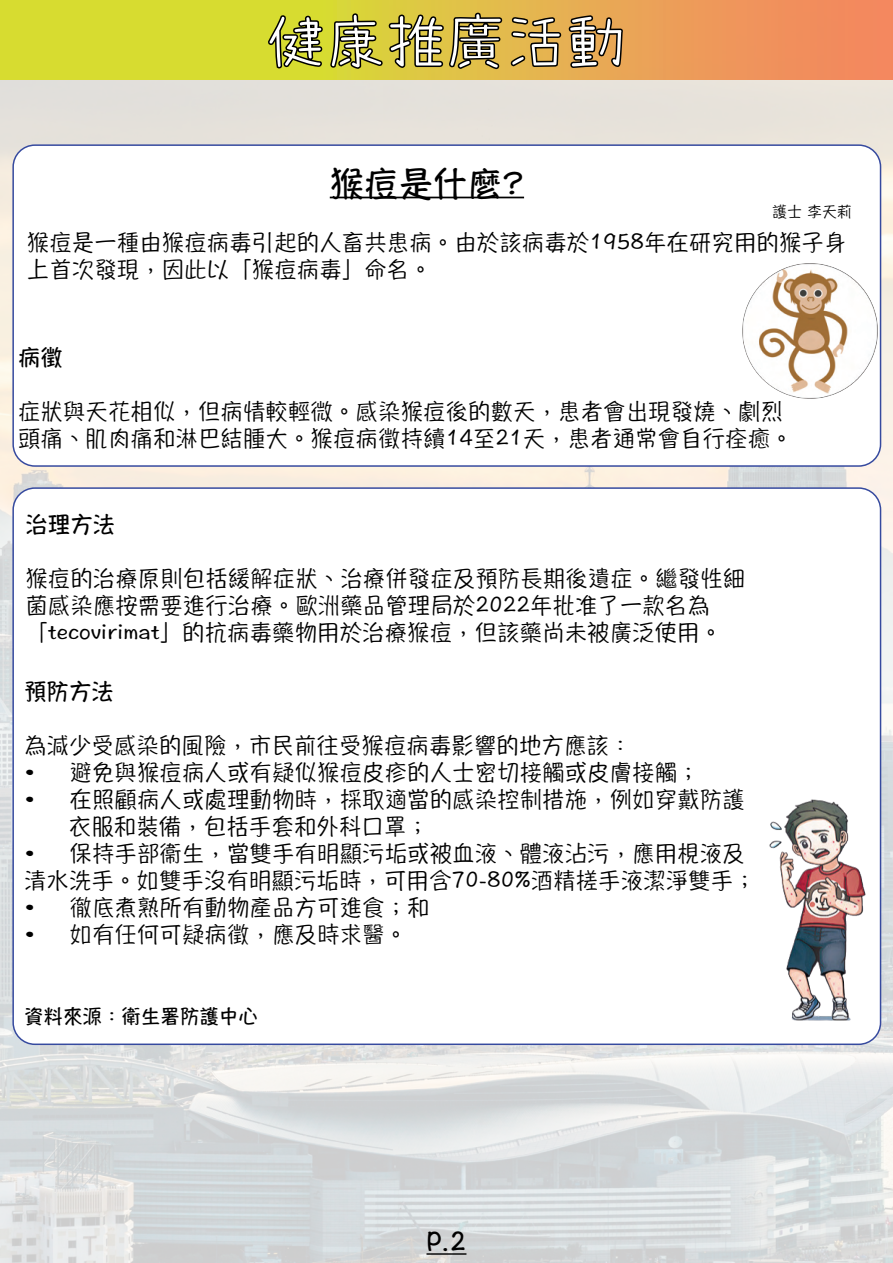
<style>
.page{position:relative;width:893px;height:1263px;background:#fff}
.page>*{position:absolute;margin:0;border:0;box-sizing:border-box;transform-origin:0 0}
.t1{font:60px "Seto Font SP";color:#fff}
.t2{font:34.5px "Hannotate TC W7";color:#000}
.t3{font:28.35px "Hannotate SC W7";color:#000;scale:.9 1}
.t4{font:22.5px/27px "Hannotate TC W5";color:#000}
.t5{font:22.5px "Hannotate TC W7";color:#000}
.t6{font:19.5px "Hannotate TC W7";color:#000}
.t7{font:15px "Hannotate TC W5";color:#000}
</style>
<div class="page">
<img style="left:0;top:80px;width:893px;height:1183px">
<hr style="left:426px;top:1253px;width:40px;height:2px;background:#000">
<div style="left:13px;top:488px;width:867px;height:556px;background:#fff;border-radius:22px"></div>
<img style="left:769px;top:799px;width:97px;height:222px">
<div style="left:13px;top:145px;width:867px;height:321px;background:#fff;border-radius:22px"></div>
<div style="left:12px;top:144px;width:869px;height:323px;border:2px solid #364a9f;border-radius:22px"></div>
<hr style="left:330px;top:197px;width:194px;height:1px;background:#000">
<img style="left:742px;top:263px;width:137px;height:137px">
<svg style="left:0;top:0;width:893px;height:80px;background:#e2b945"></svg>
<svg style="left:267px;top:15px;width:56px;height:54px;background:#9ea223"></svg>
<svg style="left:330px;top:12px;width:173px;height:58px;background:#a69731"></svg>
<svg style="left:510px;top:16px;width:52px;height:52px;background:#b38e3e"></svg>
<svg style="left:568px;top:14px;width:54px;height:55px;background:#ab7e3e"></svg>
<h1 class="t1" style="left:266px;top:7px;width:361px">健康推廣活動</h1>
<h2 class="t2" style="left:330px;top:161px;width:196px">猴痘是什麼?</h2>
<p class="t7" style="left:772px;top:201px;width:81px">護士 李天莉</p>
<p class="t4" style="left:27px;top:227px;width:821px">猴痘是一種由猴痘病毒引起的人畜共患病。由於該病毒於1958年在研究用的猴子身上首次發現，因此以「猴痘病毒」命名。</p>
<p class="t5" style="left:18px;top:343px;width:47px">病徵</p>
<p class="t4" style="left:18px;top:397px;width:776px">症狀與天花相似，但病情較輕微。感染猴痘後的數天，患者會出現發燒、劇烈頭痛、肌肉痛和淋巴結腫大。猴痘病徵持續14至21天，患者通常會自行痊癒。</p>
<p class="t5" style="left:25px;top:510px;width:92px">治理方法</p>
<p class="t4" style="left:25px;top:564px;width:722px">猴痘的治療原則包括緩解症狀、治療併發症及預防長期後遺症。繼發性細菌感染應按需要進行治療。歐洲藥品管理局於2022年批准了一款名為「tecovirimat」的抗病毒藥物用於治療猴痘，但該藥尚未被廣泛使用。</p>
<p class="t5" style="left:24px;top:677px;width:91px">預防方法</p>
<p class="t4" style="left:24px;top:731px;width:609px">為減少受感染的風險，市民前往受猴痘病毒影響的地方應該：</p>
<p class="t4" style="left:24px;top:758px;width:677px">• 避免與猴痘病人或有疑似猴痘皮疹的人士密切接觸或皮膚接觸；</p>
<p class="t4" style="left:69px;top:785px;width:677px;text-indent:-45px">• 在照顧病人或處理動物時，採取適當的感染控制措施，例如穿戴防護衣服和裝備，包括手套和外科口罩；</p>
<p class="t4" style="left:24px;top:839px;width:733px">• 保持手部衞生，當雙手有明顯污垢或被血液、體液沾污，應用梘液及清水洗手。如雙手沒有明顯污垢時，可用含70-80%酒精搓手液潔淨雙手；</p>
<p class="t4" style="left:24px;top:893px;width:407px">• 徹底煮熟所有動物產品方可進食；和</p>
<p class="t4" style="left:24px;top:920px;width:385px">• 如有任何可疑病徵，應及時求醫。</p>
<p class="t6" style="left:24px;top:1004px;width:235px">資料來源：衛生署防護中心</p>
<p class="t3" style="left:426px;top:1224px;width:46px">P.2</p>
</div>
